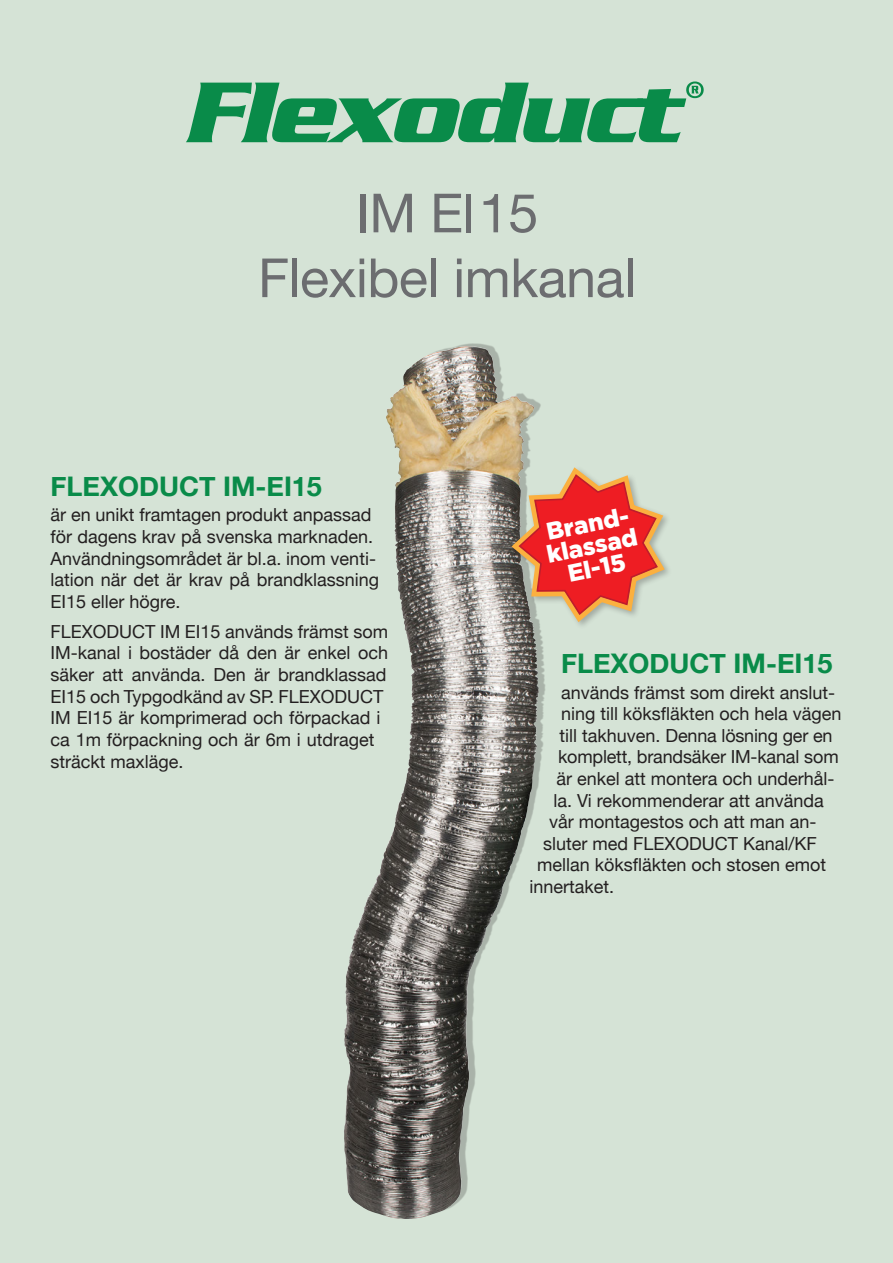
<style>
.page{position:relative;width:893px;height:1263px;background:#d5e3d6}
.page>*{position:absolute;margin:0;border:0;box-sizing:border-box;transform-origin:0 0}
.t1{font:54px "Helvetica Neue";letter-spacing:-.01em;color:#6c6d70}
.t2{font:700 27px "Helvetica Neue";color:#098b49}
.t3{font:900 24.15px/22.5px "Gotham";color:#fff;text-align:center}
.t4{font:18px/21.6px "Helvetica Neue";color:#231f20}
</style>
<div class="page">
<svg style="left:186px;top:81px;width:518px;height:61px"></svg>
<div style="left:349px;top:343px;width:196px;height:874px;background:#231f20;opacity:.25"></div>
<img style="left:386px;top:346px;width:77px;height:230px">
<div style="left:510px;top:465px;width:162px;height:165px;background:#231f20;opacity:.28"></div>
<svg style="left:508px;top:464px;width:160px;height:162px"></svg>
<p class="t1" style="left:356px;top:174px;width:184px">IM El 15</p>
<p class="t1" style="left:258px;top:239px;width:379px">Flexibel imkanal</p>
<p class="t2" style="left:50px;top:465px;width:273px">FLEXODUCT IM-EI15</p>
<p class="t4" style="left:50px;top:505px;width:330px">är en unikt framtagen produkt anpassad för dagens krav på svenska marknaden.<br>Användningsområdet är bl.a. inom venti&shy;lation när det är krav på brandklassning EI15 eller högre.</p>
<p class="t4" style="left:50px;top:622px;width:339px">FLEXODUCT IM EI15 används främst som IM-kanal i bostäder då den är enkel och säker att använda. Den är brandklassad EI15 och Typgodkänd av SP. FLEXODUCT IM EI15 är komprimerad och förpackad i ca 1m förpackning och är 6m i utdraget sträckt maxläge.</p>
<p class="t3" style="left:540px;top:521px;width:93px;rotate:-12deg">Brand&shy;klassad<br>El-15</p>
<p class="t2" style="left:561px;top:642px;width:273px">FLEXODUCT IM-EI15</p>
<p class="t4" style="left:561px;top:682px;width:276px">används främst som direkt anslut-</p>
<p class="t4" style="left:561px;top:704px;width:282px">ning till köksfläkten och hela vägen</p>
<p class="t4" style="left:559px;top:726px;width:274px">till takhuven. Denna lösning ger en</p>
<p class="t4" style="left:558px;top:747px;width:282px">komplett, brandsäker IM-kanal som</p>
<p class="t4" style="left:556px;top:769px;width:280px">är enkel att montera och underhål-</p>
<p class="t4" style="left:553px;top:790px;width:272px">la. Vi rekommenderar att använda</p>
<p class="t4" style="left:549px;top:812px;width:269px">vår montagestos och att man an-</p>
<p class="t4" style="left:543px;top:834px;width:275px">sluter med FLEXODUCT Kanal/KF</p>
<p class="t4" style="left:537px;top:855px;width:291px">mellan köksfläkten och stosen emot</p>
<p class="t4" style="left:529px;top:877px;width:86px">innertaket.</p>
</div>
